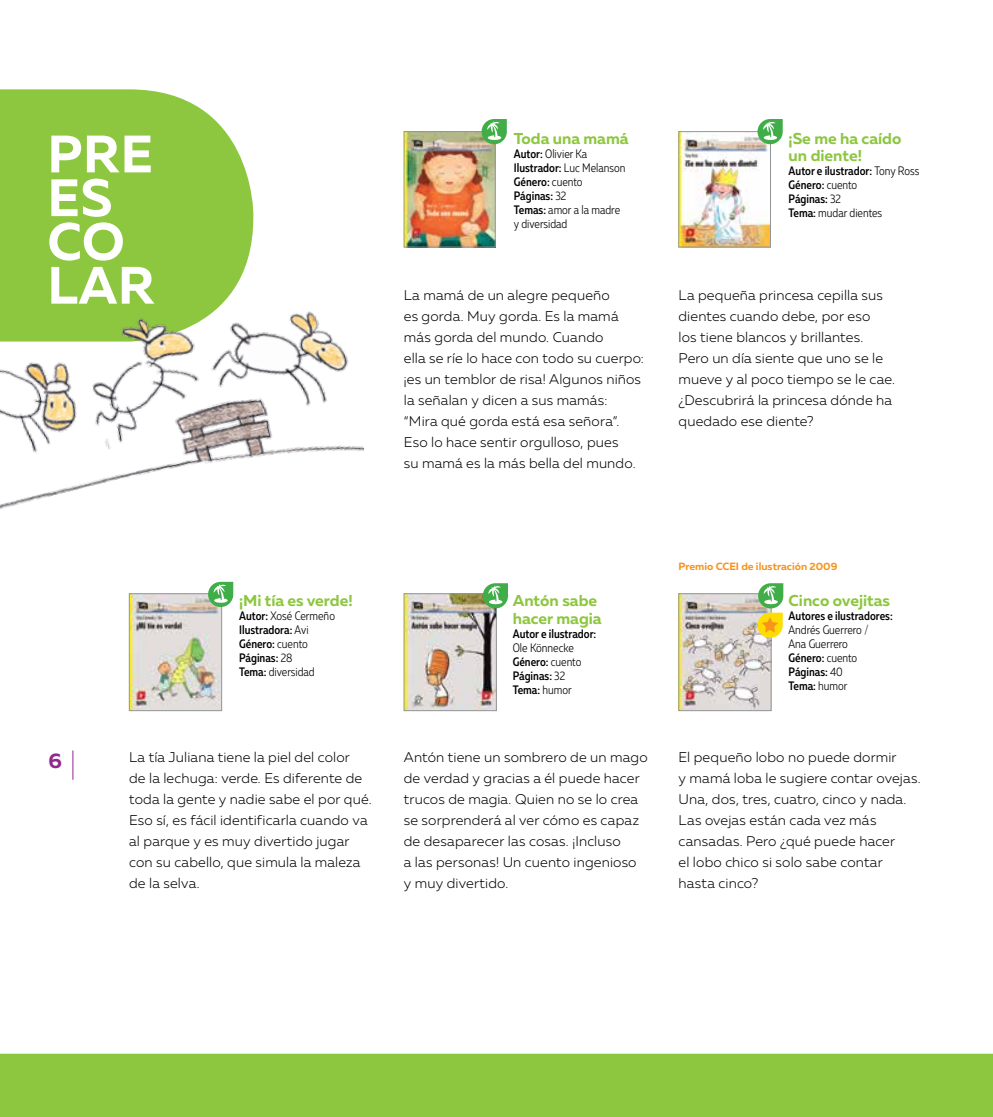
<style>
.page{position:relative;width:993px;height:1117px;background:#fff}
.page>*{position:absolute;margin:0;border:0;box-sizing:border-box;transform-origin:0 0}
.t1{font:700 52.5px/43.8px "Muller";letter-spacing:.01em;color:#fff}
.t2{font:700 21px "Muller";color:#92278f}
.t3{font:700 15.75px/17.5px "Muller";color:#8dc63f}
.t4{font:300 14px/21px "Muller";letter-spacing:.01em;color:#000}
.t5{font:300 12.25px/14px "Muller Narrow";color:#000}
.t6{font:500 12.25px/14px "Muller Narrow";color:#000}
.t7{font:700 10.5px "Muller";color:#f7941e}
.s1{font-weight:500}
.s2{font-weight:300}
</style>
<div class="page">
<svg style="left:72px;top:750px;width:1px;height:29px"></svg>
<img style="left:405px;top:133px;width:88px;height:112px">
<div style="left:403px;top:131px;width:92px;height:116px;border:1px solid #939598"></div>
<img style="left:131px;top:595px;width:89px;height:113px">
<div style="left:129px;top:593px;width:93px;height:117px;border:1px solid #939598"></div>
<img style="left:680px;top:133px;width:88px;height:112px">
<div style="left:678px;top:131px;width:92px;height:116px;border:1px solid #939598"></div>
<img style="left:405px;top:595px;width:89px;height:113px">
<div style="left:403px;top:593px;width:93px;height:117px;border:1px solid #939598"></div>
<img style="left:680px;top:595px;width:89px;height:113px">
<div style="left:678px;top:593px;width:93px;height:117px;border:1px solid #939598"></div>
<div style="left:0;top:89px;width:253px;height:184px;background:#8dc63f"></div>
<div style="left:0;top:1053px;width:992px;height:63px;background:#8dc63f"></div>
<img style="left:0;top:273px;width:364px;height:236px">
<svg style="left:481px;top:119px;width:25px;height:25px"></svg>
<svg style="left:208px;top:581px;width:25px;height:26px"></svg>
<svg style="left:482px;top:583px;width:26px;height:25px"></svg>
<svg style="left:757px;top:583px;width:26px;height:54px"></svg>
<svg style="left:757px;top:119px;width:25px;height:25px"></svg>
<h1 class="t1" style="left:47px;top:132px;width:109px">PRE<br>ES<br>CO<br>LAR</h1>
<p class="t3" style="left:513px;top:129px;width:116px">Toda una mamá</p>
<p class="t5" style="left:513px;top:147px;width:113px"><span class="s1">Autor:</span> Olivier Ka<br><span class="s1">Ilustrador:</span> Luc Melanson<br><span class="s1">Género:</span> cuento<br><span class="s1">Páginas:</span> 32<br><span class="s1">Temas:</span> amor a la madre y diversidad</p>
<p class="t4" style="left:404px;top:284px;width:241px">La mamá de un alegre pequeño<br>es gorda. Muy gorda. Es la mamá más gorda del mundo. Cuando<br>ella se ríe lo hace con todo su cuerpo: ¡es un temblor de risa! Algunos niños la señalan y dicen a sus mamás: “Mira qué gorda está esa señora”.<br>Eso lo hace sentir orgulloso, pues<br>su mamá es la más bella del mundo.</p>
<p class="t3" style="left:788px;top:129px;width:114px">¡Se me ha caído un diente!</p>
<p class="t6" style="left:788px;top:164px;width:132px">Autor e ilustrador: <span class="s2">Tony Ross<br></span>Género: <span class="s2">cuento<br></span>Páginas: <span class="s2">32<br></span>Tema: <span class="s2">mudar dientes</span></p>
<p class="t4" style="left:678px;top:284px;width:218px">La pequeña princesa cepilla sus dientes cuando debe, por eso<br>los tiene blancos y brillantes.<br>Pero un día siente que uno se le mueve y al poco tiempo se le cae. ¿Descubrirá la princesa dónde ha quedado ese diente?</p>
<h2 class="t2" style="left:49px;top:747px;width:15px">6</h2>
<p class="t3" style="left:239px;top:591px;width:115px">¡Mi tía es verde!</p>
<p class="t6" style="left:239px;top:608px;width:97px">Autor: <span class="s2">Xosé Cermeño<br></span>Ilustradora: <span class="s2">Avi<br></span>Género: <span class="s2">cuento<br></span>Páginas: <span class="s2">28<br></span>Tema: <span class="s2">diversidad</span></p>
<p class="t4" style="left:129px;top:746px;width:244px">La tía Juliana tiene la piel del color<br>de la lechuga: verde. Es diferente de toda la gente y nadie sabe el por qué.<br>Eso sí, es fácil identificarla cuando va al parque y es muy divertido jugar con su cabello, que simula la maleza de la selva.</p>
<p class="t3" style="left:512px;top:591px;width:90px">Antón sabe hacer magia</p>
<p class="t6" style="left:512px;top:626px;width:85px">Autor e ilustrador:</p>
<p class="t5" style="left:512px;top:640px;width:70px">Ole Könnecke<br><span class="s1">Género:</span> cuento<br><span class="s1">Páginas:</span> 32<br><span class="s1">Tema:</span> humor</p>
<p class="t7" style="left:678px;top:560px;width:160px">Premio CCEI de ilustración 2009</p>
<p class="t3" style="left:788px;top:591px;width:103px">Cinco ovejitas</p>
<p class="t6" style="left:788px;top:608px;width:106px">Autores e ilustradores:</p>
<p class="t5" style="left:788px;top:622px;width:81px">Andrés Guerrero /<br>Ana Guerrero<br><span class="s1">Género:</span> cuento<br><span class="s1">Páginas:</span> 40<br><span class="s1">Tema:</span> humor</p>
<p class="t4" style="left:403px;top:746px;width:245px">Antón tiene un sombrero de un mago de verdad y gracias a él puede hacer trucos de magia. Quien no se lo crea se sorprenderá al ver cómo es capaz de desaparecer las cosas. ¡Incluso<br>a las personas! Un cuento ingenioso<br>y muy divertido.</p>
<p class="t4" style="left:678px;top:746px;width:243px">El pequeño lobo no puede dormir<br>y mamá loba le sugiere contar ovejas.<br>Una, dos, tres, cuatro, cinco y nada.<br>Las ovejas están cada vez más cansadas. Pero ¿qué puede hacer<br>el lobo chico si solo sabe contar hasta cinco?</p>
</div>
